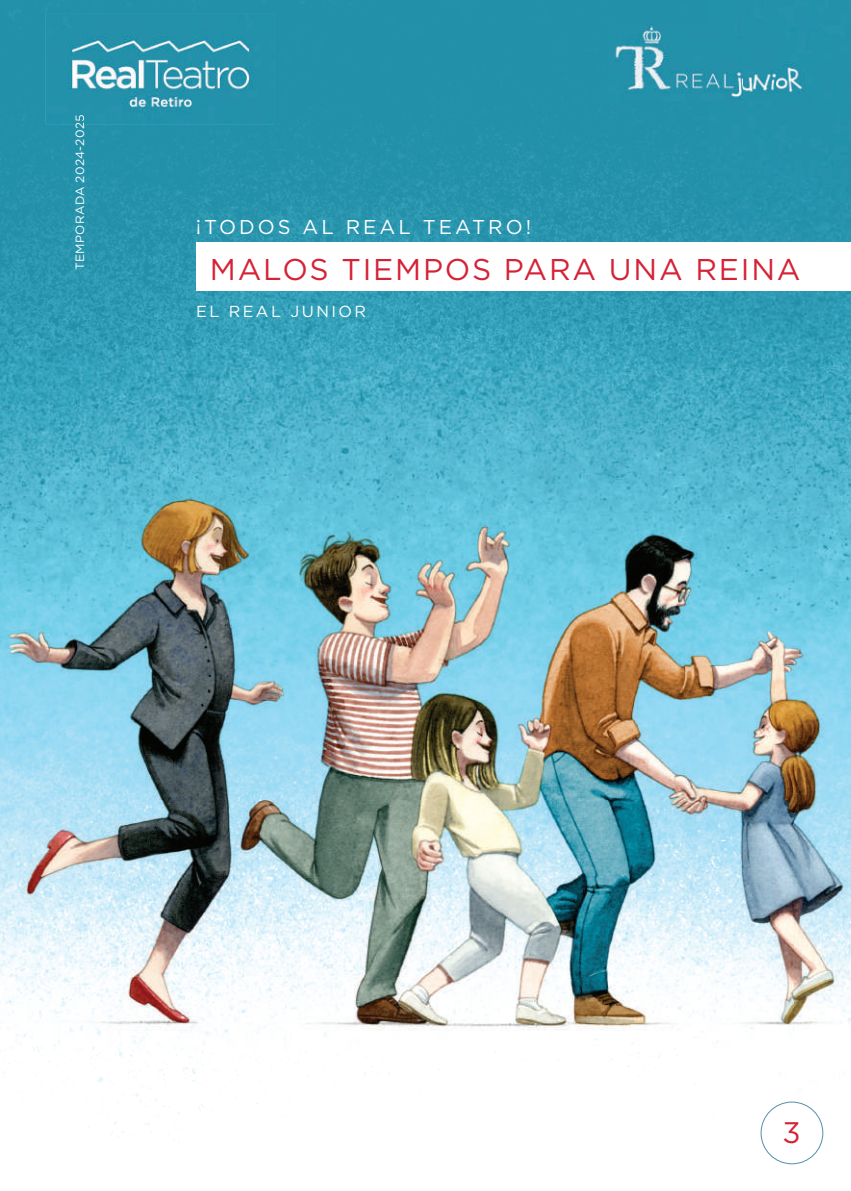
<style>
.page{position:relative;width:851px;height:1191px;background:#fff}
.page>*{position:absolute;margin:0;border:0;box-sizing:border-box;transform-origin:0 0}
.t1{font:30px "Gotham";letter-spacing:.06em;color:#d52236}
.t2{font:29.8px "Gotham";color:#d52236}
.t3{font:20px "Gotham";letter-spacing:.15em;color:#fff}
.t4{font:16px "Gotham";letter-spacing:.15em;color:#fff}
.t5{font:12px "Gotham";letter-spacing:.025em;color:#fff}
</style>
<div class="page">
<img style="left:0;top:0;width:850px;height:1165px">
<div style="left:196px;top:242px;width:654px;height:49px;background:#fff"></div>
<div style="left:761px;top:1102px;width:61px;height:61px;background:#fff;border-radius:50%"></div>
<div style="left:760px;top:1101px;width:63px;height:63px;border:1px solid #538fa8;border-radius:50%"></div>
<img style="left:608px;top:24px;width:203px;height:77px">
<img style="left:45px;top:14px;width:230px;height:110px">
<svg style="left:75px;top:115px;width:9px;height:9px"></svg>
<p class="t5" style="left:72px;top:270px;width:157px;rotate:-90deg">TEMPORADA 2024-2025</p>
<p class="t3" style="left:196px;top:214px;width:337px">¡TODOS AL REAL TEATRO!</p>
<p class="t1" style="left:210px;top:250px;width:592px">MALOS TIEMPOS PARA UNA REINA</p>
<p class="t4" style="left:196px;top:301px;width:171px">EL REAL JUNIOR</p>
<p class="t2" style="left:782px;top:1113px;width:20px">3</p>
</div>
